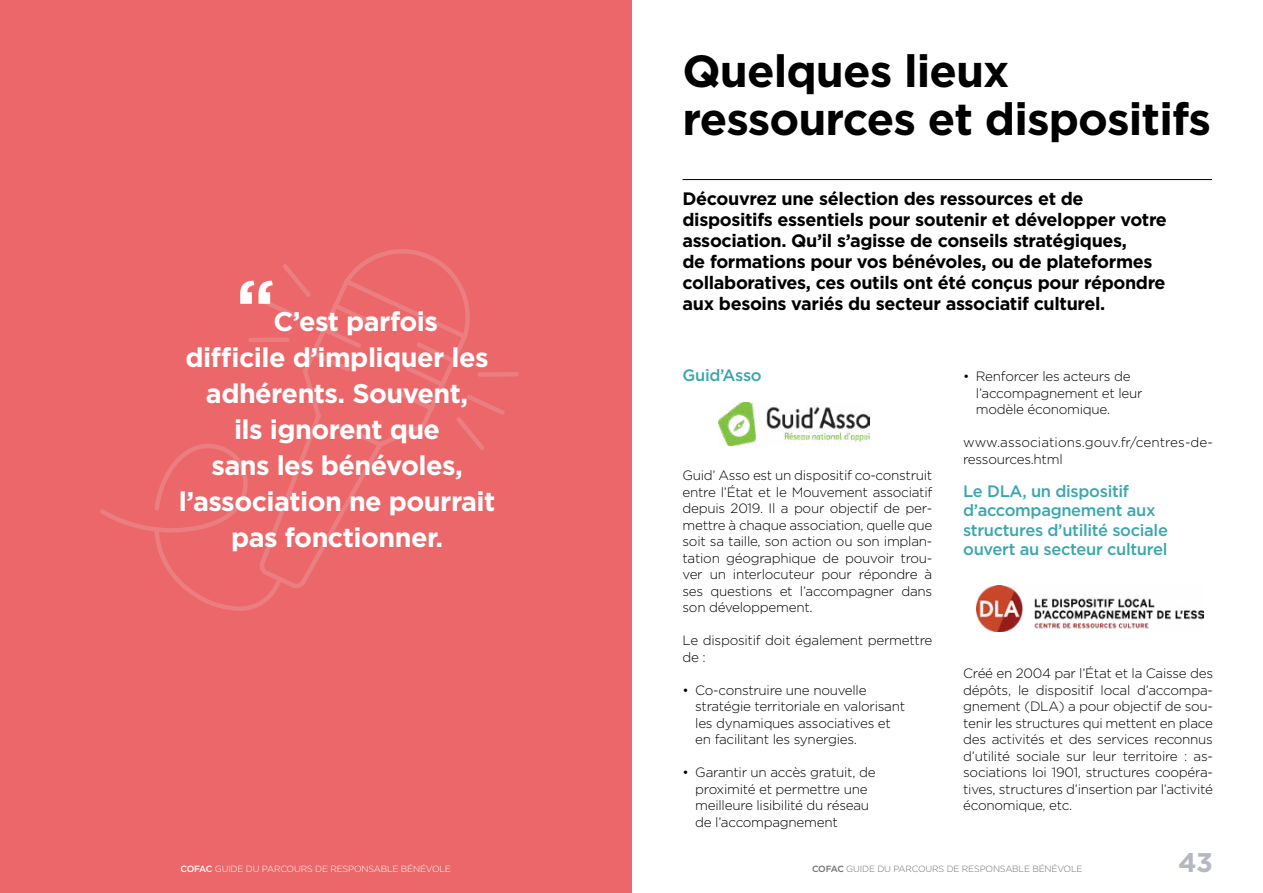
<style>
.page{position:relative;width:1263px;height:893px;background:#fff}
.page>*{position:absolute;margin:0;border:0;box-sizing:border-box;transform-origin:0 0}
._1-TITRE_CHAPITRE{font:700 72px "Gotham";color:#fff}
._1-TITRE_CHAPITRE-2{font:700 45px/48px "Gotham";letter-spacing:-.02em;color:#000}
._1-TITRE_CHAPITRE-3{font:700 27px "Gotham";letter-spacing:-.02em;color:#fff}
.t1{font:700 27px "Gotham";color:#b5b7c3}
._2-ACROCHE_NOIR{font:700 18px/21px "Gotham";letter-spacing:-.02em;color:#000}
._3-SOUS_TITRE_COULEUR{font:500 16.5px/19.5px "Gotham";letter-spacing:-.02em;color:#3aa6ae}
._4-TEXTE_9_Paragraphe{font:300 13.5px/16.5px "Gotham";letter-spacing:-.02em;color:#000}
._4-TEXTE_9_Paragraphe-2{font:300 13.5px/16.5px "Gotham";color:#000}
.t2{font:300 9px "Gotham";letter-spacing:-.02em;color:#706f6f}
.texte_bas_de_page{font:300 9px "Gotham";letter-spacing:-.02em;color:#fff}
.s1{font-weight:500}
</style>
<div class="page">
<hr style="left:682px;top:179px;width:530px;height:1px;background:#000">
<div style="left:0;top:0;width:631px;height:893px;background:#ec6769"></div>
<svg style="left:100px;top:249px;width:419px;height:362px"></svg>
<img style="left:719px;top:403px;width:150px;height:42px">
<img style="left:977px;top:585px;width:226px;height:46px">
<p class="_1-TITRE_CHAPITRE" style="left:236px;top:258px;width:40px">“</p>
<p class="_1-TITRE_CHAPITRE-3" style="left:274px;top:304px;width:166px">C’est parfois</p>
<p class="_1-TITRE_CHAPITRE-3" style="left:185px;top:340px;width:305px">difficile d’impliquer les</p>
<p class="_1-TITRE_CHAPITRE-3" style="left:206px;top:376px;width:264px">adhérents. Souvent,</p>
<p class="_1-TITRE_CHAPITRE-3" style="left:234px;top:412px;width:208px">ils ignorent que</p>
<p class="_1-TITRE_CHAPITRE-3" style="left:211px;top:448px;width:253px">sans les bénévoles,</p>
<p class="_1-TITRE_CHAPITRE-3" style="left:179px;top:484px;width:318px">l’association ne pourrait</p>
<p class="_1-TITRE_CHAPITRE-3" style="left:231px;top:520px;width:214px">pas fonctionner.</p>
<p class="texte_bas_de_page" style="left:181px;top:863px;width:272px"><span class="s1">COFAC</span> GUIDE DU PARCOURS DE RESPONSABLE BÉNÉVOLE</p>
<p class="_1-TITRE_CHAPITRE-2" style="left:682px;top:47px;width:530px">Quelques lieux ressources et dispositifs</p>
<p class="_2-ACROCHE_NOIR" style="left:682px;top:188px;width:486px">Découvrez une sélection des ressources et de dispositifs essentiels pour soutenir et développer votre association. Qu’il s’agisse de conseils stratégiques,<br>de formations pour vos bénévoles, ou de plateformes collaboratives, ces outils ont été conçus pour répondre aux besoins variés du secteur associatif culturel.</p>
<p class="_3-SOUS_TITRE_COULEUR" style="left:682px;top:365px;width:81px">Guid’Asso</p>
<p class="_4-TEXTE_9_Paragraphe" style="left:682px;top:467px;width:251px;text-align:justify">Guid’ Asso est un dispositif co-construit entre l’État et le Mouvement associatif depuis 2019. Il a pour objectif de per&shy;mettre à chaque association, quelle que soit sa taille, son action ou son implan&shy;tation géographique de pouvoir trou&shy;ver un interlocuteur pour répondre à ses questions et l’accompagner dans son développement.</p>
<p class="_4-TEXTE_9_Paragraphe" style="left:682px;top:632px;width:251px">Le dispositif doit également permettre de :</p>
<p class="_4-TEXTE_9_Paragraphe" style="left:695px;top:681px;width:211px;text-indent:-13px">• Co-construire une nouvelle stratégie territoriale en valorisant les dynamiques associatives et en facilitant les synergies.</p>
<p class="_4-TEXTE_9_Paragraphe" style="left:695px;top:764px;width:182px;text-indent:-13px">• Garantir un accès gratuit, de proximité et permettre une meilleure lisibilité du réseau de l’accompagnement</p>
<p class="_4-TEXTE_9_Paragraphe" style="left:976px;top:368px;width:168px;text-indent:-13px">• Renforcer les acteurs de l’accompagnement et leur modèle économique.</p>
<p class="_4-TEXTE_9_Paragraphe-2" style="left:963px;top:434px;width:251px">www.associations.gouv.fr/centres-de&shy;ressources.html</p>
<p class="_3-SOUS_TITRE_COULEUR" style="left:963px;top:481px;width:206px">Le DLA, un dispositif d’accompagnement aux structures d’utilité sociale ouvert au secteur culturel</p>
<p class="_4-TEXTE_9_Paragraphe" style="left:963px;top:665px;width:251px;text-align:justify">Créé en 2004 par l’État et la Caisse des dépôts, le dispositif local d’accompa&shy;gnement (DLA) a pour objectif de sou&shy;tenir les structures qui mettent en place des activités et des services reconnus d’utilité sociale sur leur territoire : as&shy;sociations loi 1901, structures coopéra&shy;tives, structures d’insertion par l’activité économique, etc.</p>
<p class="t2" style="left:812px;top:863px;width:272px"><span class="s1">COFAC</span> GUIDE DU PARCOURS DE RESPONSABLE BÉNÉVOLE</p>
<h3 class="t1" style="left:1178px;top:845px;width:36px">43</h3>
</div>
